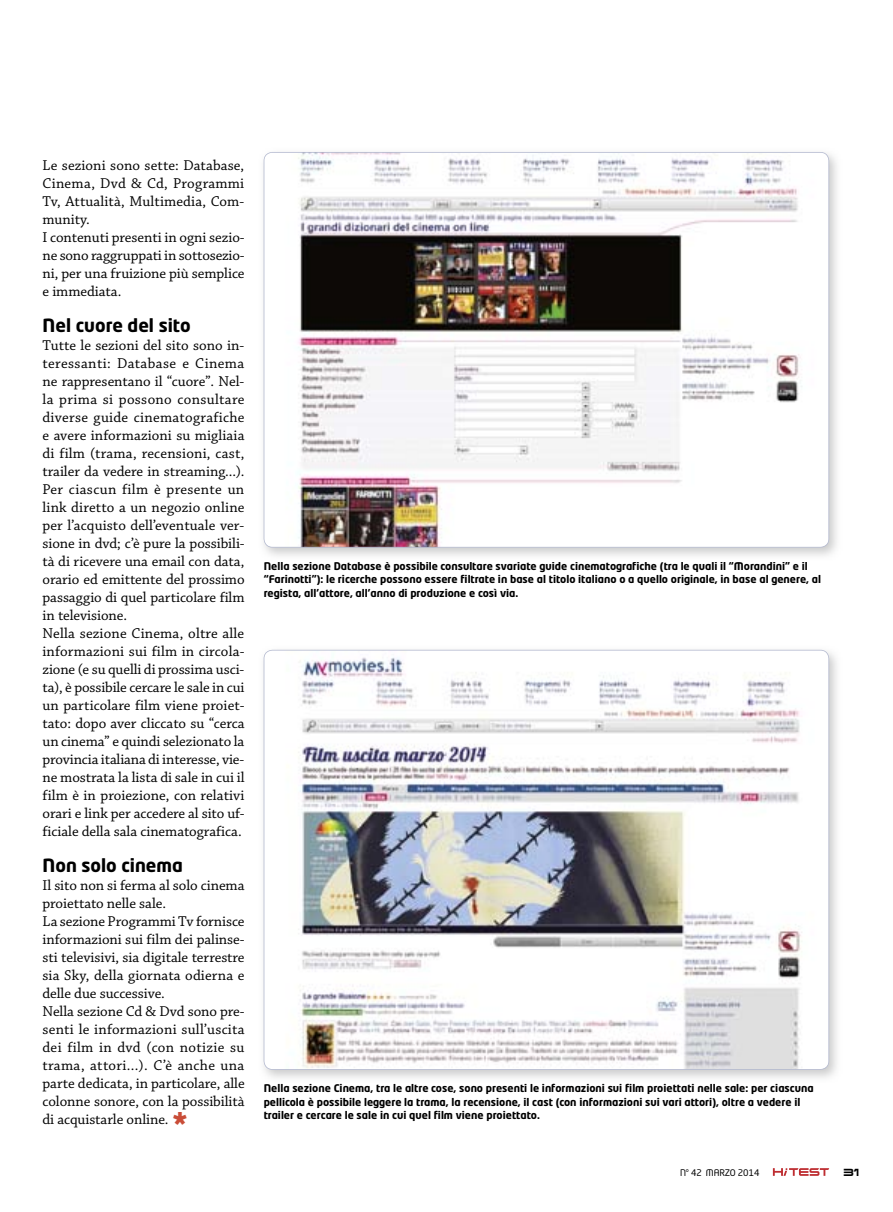
<style>
.page{position:relative;width:893px;height:1212px;background:#fff}
.page>*{position:absolute;margin:0;border:0;box-sizing:border-box;transform-origin:0 0}
.t1{font:700 18px "Neo Tech Pro";color:#000}
.t2{font:15px/18px "Chaparral Pro";letter-spacing:-.005em;color:#000}
.t3{font:700 10.5px/13.5px "Neo Tech Pro";color:#000}
.t4{font:9px "Neo Tech Pro";letter-spacing:-.01em;color:#000}
.t5{font:9px "Korataki";color:#000}
.s1{font-family:"Korataki";font-size:30px;color:#c94d38}
</style>
<div class="page">
<svg style="left:773px;top:1168px;width:56px;height:8px"></svg>
<img style="left:263px;top:155px;width:574px;height:401px">
<svg style="left:264px;top:152px;width:565px;height:396px"></svg>
<img style="left:263px;top:649px;width:574px;height:429px">
<img style="left:264px;top:650px;width:565px;height:420px">
<p class="t2" style="left:43px;top:157px;width:204px">Le sezioni sono sette: Database,<br>Cinema, Dvd &amp; Cd, Programmi<br>Tv, Attualità, Multimedia, Com&shy;munity.<br>I contenuti presenti in ogni sezio&shy;ne sono raggruppati in sottosezio&shy;ni, per una fruizione più semplice e immediata.</p>
<p class="t1" style="left:43px;top:314px;width:150px">Nel cuore del sito</p>
<p class="t2" style="left:43px;top:337px;width:204px">Tutte le sezioni del sito sono in&shy;teressanti: Database e Cinema ne rappresentano il “cuore”. Nel&shy;la prima si possono consultare diverse guide cinematografiche e avere informazioni su migliaia di film (trama, recensioni, cast, trailer da vedere in streaming...).<br>Per ciascun film è presente un link diretto a un negozio online per l’acquisto dell’eventuale ver&shy;sione in dvd; c’è pure la possibili&shy;tà di ricevere una email con data, orario ed emittente del prossimo passaggio di quel particolare film in televisione.<br>Nella sezione Cinema, oltre alle informazioni sui film in circola&shy;zione (e su quelli di prossima usci&shy;ta), è possibile cercare le sale in cui un particolare film viene proiet&shy;tato: dopo aver cliccato su “cerca un cinema” e quindi selezionato la provincia italiana di interesse, vie&shy;ne mostrata la lista di sale in cui il film è in proiezione, con relativi orari e link per accedere al sito uf&shy;ficiale della sala cinematografica.</p>
<p class="t1" style="left:43px;top:854px;width:142px">Non solo cinema</p>
<p class="t2" style="left:43px;top:877px;width:204px">Il sito non si ferma al solo cinema proiettato nelle sale.<br>La sezione Programmi Tv fornisce informazioni sui film dei palinse&shy;sti televisivi, sia digitale terrestre sia Sky, della giornata odierna e delle due successive.<br>Nella sezione Cd &amp; Dvd sono pre&shy;senti le informazioni sull’uscita dei film in dvd (con notizie su trama, attori...). C’è anche una parte dedicata, in particolare, alle colonne sonore, con la possibilità di acquistarle online. <span class="s1">*</span></p>
<p class="t3" style="left:264px;top:559px;width:559px">Nella sezione Database è possibile consultare svariate guide cinematografiche (tra le quali il “Morandini” e il “Farinotti”): le ricerche possono essere filtrate in base al titolo italiano o a quello originale, in base al genere, al regista, all’attore, all’anno di produzione e così via.</p>
<p class="t3" style="left:264px;top:1081px;width:552px">Nella sezione Cinema, tra le altre cose, sono presenti le informazioni sui film proiettati nelle sale: per ciascuna pellicola è possibile leggere la trama, la recensione, il cast (con informazioni sui vari attori), oltre a vedere il trailer e cercare le sale in cui quel film viene proiettato.</p>
<p class="t4" style="left:680px;top:1167px;width:81px">N° 42 MARZO 2014</p>
<p class="t5" style="left:843px;top:1167px;width:17px">31</p>
</div>
